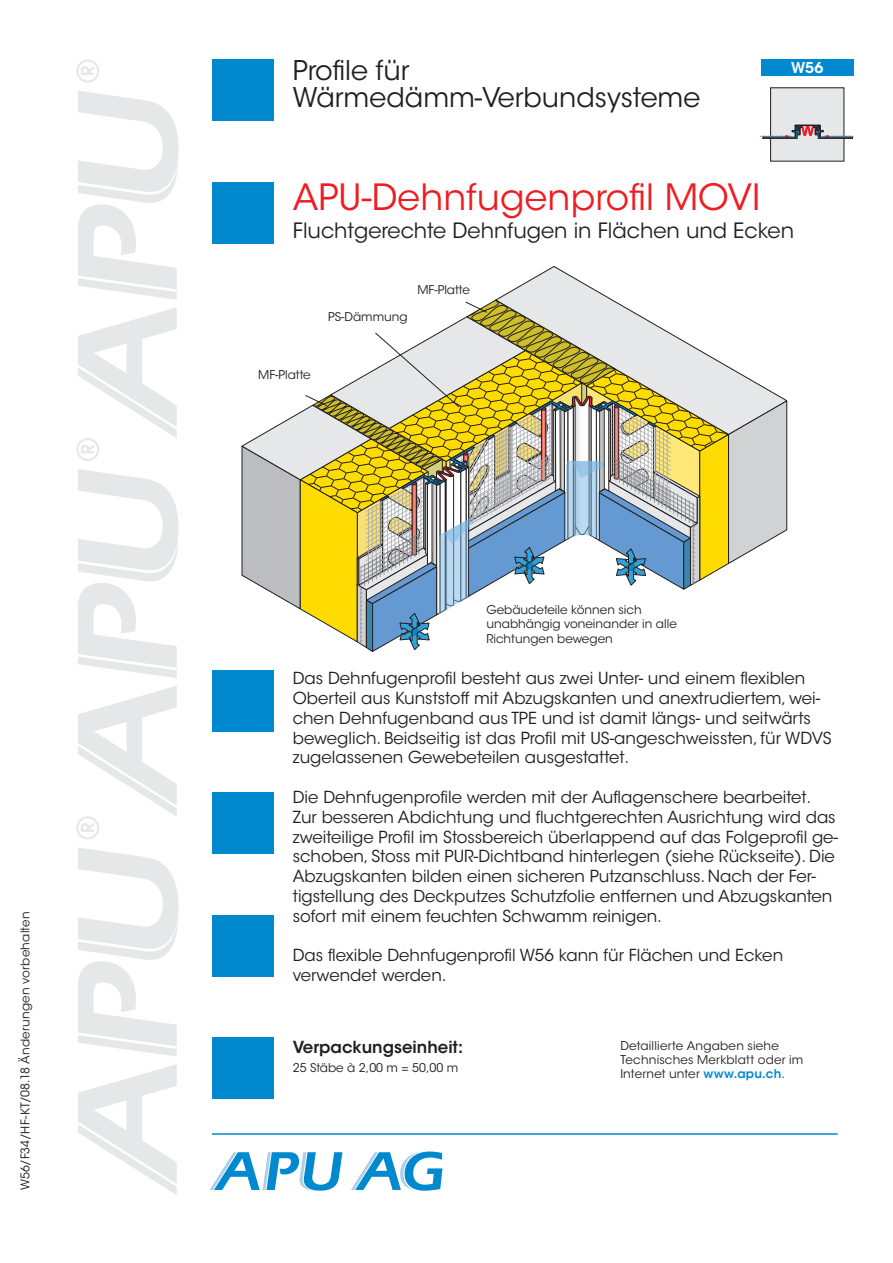
<style>
.page{position:relative;width:893px;height:1263px;background:#fff}
.page>*{position:absolute;margin:0;border:0;box-sizing:border-box;transform-origin:0 0}
.t1{font:36px "ITC Avant Garde Std";letter-spacing:.005em;color:#ee1d23}
.t2{font:27px/27px "ITC Avant Garde Std";color:#231f20}
.t3{font:21px "ITC Avant Garde Std";color:#231f20}
.t4{font:16.5px/19.8px "ITC Avant Garde Std";color:#231f20}
.t5{font:600 16.5px "ITC Avant Garde Std";color:#231f20}
.t6{font:600 14.85px "ITC Avant Garde Std";color:#fff}
.t7{font:12px/14.4px "ITC Avant Garde Std";color:#231f20}
.s1{font-weight:600;color:#0089cf}
</style>
<div class="page">
<svg style="left:78px;top:848px;width:101px;height:208px"></svg>
<svg style="left:78px;top:1064px;width:99px;height:131px"></svg>
<svg style="left:78px;top:91px;width:101px;height:209px"></svg>
<svg style="left:76px;top:60px;width:23px;height:23px"></svg>
<svg style="left:78px;top:469px;width:101px;height:209px"></svg>
<svg style="left:76px;top:686px;width:101px;height:153px"></svg>
<svg style="left:76px;top:307px;width:101px;height:154px"></svg>
<svg style="left:210px;top:1152px;width:132px;height:39px"></svg>
<svg style="left:351px;top:1151px;width:91px;height:40px"></svg>
<hr style="left:212px;top:1133px;width:626px;height:2px;background:#0089cf">
<div style="left:212px;top:1037px;width:62px;height:61px;background:#0089cf"></div>
<div style="left:212px;top:915px;width:62px;height:61px;background:#0089cf"></div>
<div style="left:212px;top:792px;width:62px;height:62px;background:#0089cf"></div>
<div style="left:212px;top:670px;width:62px;height:62px;background:#0089cf"></div>
<div style="left:212px;top:182px;width:62px;height:61px;background:#0089cf"></div>
<div style="left:212px;top:60px;width:62px;height:61px;background:#0089cf"></div>
<svg style="left:495px;top:266px;width:118px;height:34px"></svg>
<div style="left:771px;top:88px;width:73px;height:73px;background:#e6e7e9"></div>
<hr style="left:761px;top:136px;width:30px;height:1px;background:#a8a9ad">
<hr style="left:823px;top:136px;width:31px;height:1px;background:#a8a9ad">
<svg style="left:762px;top:123px;width:91px;height:16px"></svg>
<div style="left:761px;top:60px;width:93px;height:16px;background:#0089cf"></div>
<svg style="left:241px;top:300px;width:546px;height:352px"></svg>
<p class="t7" style="left:18px;top:1190px;width:280px;rotate:-90deg">W56/F34/HF-KT/08.18 Änderungen vorbehalten</p>
<h2 class="t2" style="left:293px;top:57px;width:409px">Profile für<br>Wärmedämm-Verbundsysteme</h2>
<p class="t6" style="left:791px;top:58px;width:34px">W56</p>
<h1 class="t1" style="left:293px;top:175px;width:469px">APU-Dehnfugenprofil MOVI</h1>
<p class="t3" style="left:293px;top:217px;width:503px">Fluchtgerechte Dehnfugen in Flächen und Ecken</p>
<p class="t7" style="left:258px;top:367px;width:54px">MF-Platte</p>
<p class="t7" style="left:328px;top:310px;width:81px">PS-Dämmung</p>
<p class="t7" style="left:417px;top:282px;width:54px">MF-Platte</p>
<p class="t7" style="left:486px;top:602px;width:192px">Gebäudeteile können sich unabhängig voneinander in alle<br>Richtungen bewegen</p>
<p class="t4" style="left:293px;top:668px;width:540px">Das Dehnfugenprofil besteht aus zwei Unter- und einem flexiblen Oberteil aus Kunststoff mit Abzugskanten und anextrudiertem, wei&shy;chen Dehnfugenband aus TPE und ist damit längs- und seitwärts beweglich. Beidseitig ist das Profil mit US-angeschweissten, für WDVS zugelassenen Gewebeteilen ausgestattet.</p>
<p class="t4" style="left:293px;top:787px;width:547px">Die Dehnfugenprofile werden mit der Auflagenschere bearbeitet.<br>Zur besseren Abdichtung und fluchtgerechten Ausrichtung wird das zweiteilige Profil im Stossbereich überlappend auf das Folgeprofil ge&shy;schoben, Stoss mit PUR-Dichtband hinterlegen (siehe Rückseite). Die Abzugskanten bilden einen sicheren Putzanschluss. Nach der Fer&shy;tigstellung des Deckputzes Schutzfolie entfernen und Abzugskanten sofort mit einem feuchten Schwamm reinigen.</p>
<p class="t4" style="left:293px;top:946px;width:492px">Das flexible Dehnfugenprofil W56 kann für Flächen und Ecken verwendet werden.</p>
<p class="t5" style="left:293px;top:1036px;width:172px">Verpackungseinheit:</p>
<p class="t7" style="left:293px;top:1060px;width:167px">25 Stäbe à 2,00 m = 50,00 m</p>
<p class="t7" style="left:620px;top:1038px;width:185px">Detaillierte Angaben siehe<br>Technisches Merkblatt oder im<br>Internet unter <span class="s1">www.apu.ch</span>.</p>
</div>
